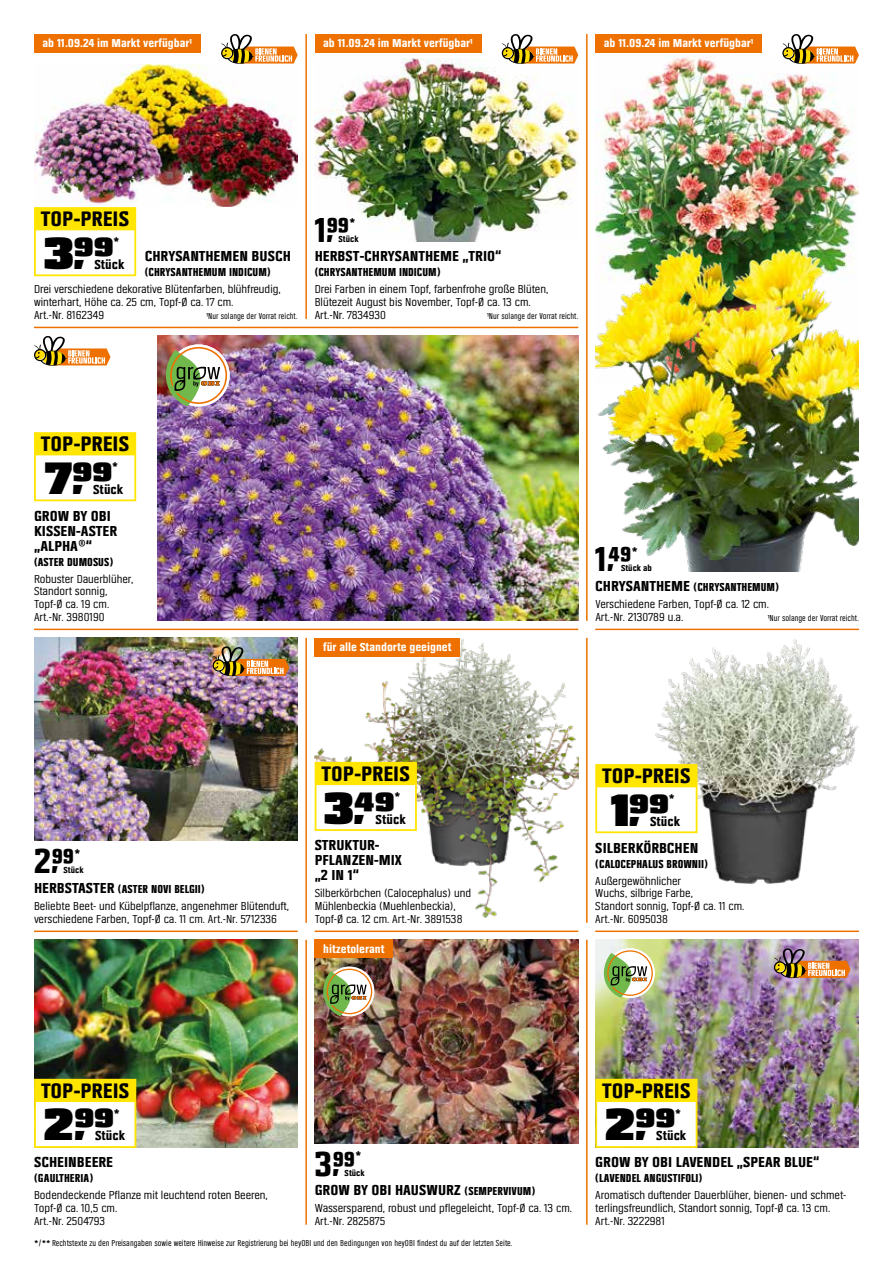
<style>
.page{position:relative;width:893px;height:1263px;background:#fff}
.page>*{position:absolute;margin:0;border:0;box-sizing:border-box;transform-origin:0 0}
.t1{font:900 47.25px "Obi Ziffern Supnew";color:#000}
.t2{font:700 36px "Obi Ziffern Sup Cent 20";letter-spacing:-.045em;color:#000}
.t3{font:700 21.75px "Obi Sans ML20";color:#000}
.t4{font:900 15.75px "Obi Sans ML20";color:#000}
.t5{font:700 15px/15px "Obi Sans ML20";color:#000}
.t6{font:700 13.5px "Obi Sans ML20";color:#000}
.t7{font:12px/12.8px "Obi Sans ML20";color:#000}
.t8{font:12px "Obi Sans ML20 Bold Con";color:#000}
.t9{font:700 12px "Obi Sans ML20";color:#fff}
.t10{font:9px "Obi Sans ML20 Regular Con";color:#000}
.t11{font:700 9px "Obi Sans ML20";color:#000}
.s1{font-family:"Obi Ziffern Sup"}
.s2{font-family:"Obi Ziffern Sup 20"}
.s3{font-family:"Obi Sans ML20";font-weight:700;font-size:15px}
.s4{font-family:"Obi Sans ML20 Bold Con";font-weight:400;font-size:12px}
.s5{font-size:12px}
</style>
<div class="page">
<hr style="left:586px;top:34px;width:2px;height:587px;background:#ee7100">
<hr style="left:305px;top:638px;width:2px;height:285px;background:#ee7100">
<hr style="left:305px;top:940px;width:2px;height:285px;background:#ee7100">
<hr style="left:586px;top:638px;width:2px;height:285px;background:#ee7100">
<hr style="left:586px;top:940px;width:2px;height:285px;background:#ee7100">
<hr style="left:34px;top:327px;width:544px;height:1px;background:#ee7100">
<hr style="left:595px;top:629px;width:264px;height:1px;background:#ee7100">
<hr style="left:34px;top:930px;width:264px;height:2px;background:#ee7100">
<hr style="left:315px;top:930px;width:263px;height:2px;background:#ee7100">
<hr style="left:34px;top:629px;width:544px;height:1px;background:#ee7100">
<hr style="left:595px;top:930px;width:264px;height:2px;background:#ee7100">
<hr style="left:305px;top:34px;width:2px;height:285px;background:#ee7100">
<img style="left:157px;top:336px;width:421px;height:285px">
<img style="left:315px;top:639px;width:263px;height:279px">
<img style="left:315px;top:940px;width:263px;height:203px">
<svg style="left:325px;top:967px;width:49px;height:49px"></svg>
<svg style="left:323px;top:969px;width:49px;height:47px"></svg>
<img style="left:595px;top:940px;width:264px;height:208px">
<img style="left:34px;top:940px;width:264px;height:208px">
<svg style="left:605px;top:948px;width:50px;height:50px"></svg>
<svg style="left:604px;top:950px;width:49px;height:48px"></svg>
<img style="left:34px;top:638px;width:264px;height:203px">
<img style="left:34px;top:64px;width:264px;height:143px">
<img style="left:213px;top:646px;width:76px;height:30px">
<svg style="left:34px;top:336px;width:77px;height:30px"></svg>
<svg style="left:221px;top:34px;width:77px;height:30px"></svg>
<img style="left:595px;top:56px;width:264px;height:193px">
<img style="left:595px;top:249px;width:264px;height:322px">
<svg style="left:168px;top:344px;width:62px;height:62px"></svg>
<img style="left:166px;top:347px;width:61px;height:59px">
<img style="left:653px;top:639px;width:206px;height:245px">
<svg style="left:782px;top:34px;width:77px;height:30px"></svg>
<img style="left:315px;top:59px;width:263px;height:182px">
<svg style="left:502px;top:34px;width:76px;height:30px"></svg>
<img style="left:774px;top:948px;width:76px;height:30px">
<div style="left:315px;top:638px;width:145px;height:18px;background:#ee7100"></div>
<div style="left:315px;top:940px;width:78px;height:18px;background:#ee7100"></div>
<div style="left:315px;top:34px;width:166px;height:18px;background:#ee7100"></div>
<div style="left:34px;top:34px;width:167px;height:18px;background:#ee7100"></div>
<div style="left:595px;top:34px;width:167px;height:18px;background:#ee7100"></div>
<div style="left:35px;top:208px;width:101px;height:22px;background:#ffe500"></div>
<div style="left:34px;top:207px;width:102px;height:69px;border:2px solid #ffe500"></div>
<div style="left:35px;top:433px;width:101px;height:22px;background:#ffe500"></div>
<div style="left:34px;top:432px;width:102px;height:69px;border:2px solid #ffe500"></div>
<div style="left:316px;top:763px;width:100px;height:67px;background:#fff"></div>
<div style="left:315px;top:762px;width:101px;height:23px;background:#ffe500"></div>
<div style="left:315px;top:762px;width:102px;height:69px;border:2px solid #ffe500"></div>
<div style="left:596px;top:765px;width:101px;height:67px;background:#fff"></div>
<div style="left:596px;top:765px;width:101px;height:22px;background:#ffe500"></div>
<div style="left:595px;top:764px;width:102px;height:69px;border:2px solid #ffe500"></div>
<div style="left:35px;top:1080px;width:100px;height:67px;background:#fff"></div>
<div style="left:35px;top:1079px;width:101px;height:23px;background:#ffe500"></div>
<div style="left:34px;top:1079px;width:102px;height:69px;border:2px solid #ffe500"></div>
<div style="left:596px;top:1080px;width:101px;height:67px;background:#fff"></div>
<div style="left:596px;top:1079px;width:101px;height:23px;background:#ffe500"></div>
<div style="left:595px;top:1079px;width:102px;height:69px;border:2px solid #ffe500"></div>
<p class="t9" style="left:43px;top:36px;width:151px">ab 11.09.24 im Markt verfügbar¹</p>
<p class="t9" style="left:323px;top:36px;width:151px">ab 11.09.24 im Markt verfügbar¹</p>
<p class="t9" style="left:604px;top:36px;width:151px">ab 11.09.24 im Markt verfügbar¹</p>
<h3 class="t3" style="left:41px;top:206px;width:90px">TOP-PREIS</h3>
<h1 class="t1" style="left:44px;top:232px;width:72px"><span class="s1">3</span>,99</h1>
<h3 class="t4" style="left:114px;top:235px;width:7px">*</h3>
<p class="t5" style="left:145px;top:249px;width:148px">CHRYSANTHEMEN BUSCH</p>
<p class="t8" style="left:145px;top:265px;width:128px">(CHRYSANTHEMUM INDICUM)</p>
<p class="t7" style="left:34px;top:283px;width:248px">Drei verschiedene dekorative Blütenfarben, blühfreudig, winterhart, Höhe ca. 25 cm, Topf-Ø ca. 17 cm.<br>Art.-Nr. 8162349</p>
<p class="t6" style="left:94px;top:256px;width:32px">Stück</p>
<p class="t10" style="left:206px;top:311px;width:93px">¹Nur solange der Vorrat reicht.</p>
<h2 class="t2" style="left:315px;top:214px;width:37px"><span class="s2">1</span>,99</h2>
<h3 class="t4" style="left:350px;top:216px;width:7px">*</h3>
<p class="t11" style="left:339px;top:234px;width:22px">Stück</p>
<p class="t5" style="left:315px;top:249px;width:188px">HERBST-CHRYSANTHEME „TRIO“</p>
<p class="t8" style="left:315px;top:265px;width:128px">(CHRYSANTHEMUM INDICUM)</p>
<p class="t7" style="left:315px;top:283px;width:235px">Drei Farben in einem Topf, farbenfrohe große Blüten,<br>Blütezeit August bis November, Topf-Ø ca. 13 cm.<br>Art.-Nr. 7834930</p>
<p class="t10" style="left:487px;top:311px;width:93px">¹Nur solange der Vorrat reicht.</p>
<h3 class="t3" style="left:41px;top:431px;width:90px">TOP-PREIS</h3>
<h1 class="t1" style="left:45px;top:457px;width:69px"><span class="s1">7</span>,99</h1>
<h3 class="t4" style="left:112px;top:460px;width:7px">*</h3>
<p class="t6" style="left:93px;top:481px;width:32px">Stück</p>
<p class="t5" style="left:34px;top:508px;width:85px">GROW BY OBI<br>KISSEN-ASTER „ALPHA®“</p>
<p class="t8" style="left:34px;top:555px;width:81px">(ASTER DUMOSUS)</p>
<p class="t7" style="left:34px;top:573px;width:101px">Robuster Dauerblüher,<br>Standort sonnig,<br>Topf-Ø ca. 19 cm.<br>Art.-Nr. 3980190</p>
<p class="t9" style="left:323px;top:640px;width:130px">für alle Standorte geeignet</p>
<h2 class="t2" style="left:34px;top:845px;width:42px"><span class="s2">2</span>,99</h2>
<h3 class="t4" style="left:75px;top:847px;width:7px">*</h3>
<p class="t11" style="left:64px;top:865px;width:22px">Stück</p>
<p class="t8" style="left:34px;top:882px;width:173px"><span class="s3">HERBSTASTER</span> (ASTER NOVI BELGII)</p>
<p class="t7" style="left:34px;top:900px;width:257px">Beliebte Beet- und Kübelpflanze, angenehmer Blütenduft, verschiedene Farben, Topf-Ø ca. 11 cm. Art.-Nr. 5712336</p>
<h3 class="t3" style="left:322px;top:761px;width:90px">TOP-PREIS</h3>
<h1 class="t1" style="left:324px;top:787px;width:73px"><span class="s1">3</span>,49</h1>
<h3 class="t4" style="left:395px;top:790px;width:7px">*</h3>
<p class="t6" style="left:376px;top:811px;width:32px">Stück</p>
<p class="t5" style="left:315px;top:838px;width:89px">STRUKTUR-<br>PFLANZEN-MIX „2 IN 1“</p>
<p class="t7" style="left:315px;top:887px;width:158px">Silberkörbchen (Calocephalus) und<br>Mühlenbeckia (Muehlenbeckia),<br>Topf-Ø ca. 12 cm. Art.-Nr. 3891538</p>
<p class="t9" style="left:323px;top:942px;width:63px">hitzetolerant</p>
<h2 class="t2" style="left:595px;top:544px;width:38px"><span class="s2">1</span>,49</h2>
<h3 class="t4" style="left:632px;top:545px;width:7px">*</h3>
<p class="t11" style="left:621px;top:563px;width:32px">Stück ab</p>
<p class="t8" style="left:595px;top:580px;width:185px"><span class="s3">CHRYSANTHEME</span> (CHRYSANTHEMUM)</p>
<p class="t7" style="left:595px;top:598px;width:175px">Verschiedene Farben, Topf-Ø ca. 12 cm.<br>Art.-Nr. 2130789 u.a.</p>
<p class="t10" style="left:768px;top:613px;width:93px">¹Nur solange der Vorrat reicht.</p>
<h3 class="t3" style="left:602px;top:763px;width:90px">TOP-PREIS</h3>
<h1 class="t1" style="left:611px;top:789px;width:60px"><span class="s1">1</span>,99</h1>
<h3 class="t4" style="left:669px;top:792px;width:7px">*</h3>
<p class="t6" style="left:650px;top:813px;width:32px">Stück</p>
<p class="t5" style="left:595px;top:840px;width:105px">SILBERKÖRBCHEN</p>
<p class="t8" style="left:595px;top:856px;width:114px">(CALOCEPHALUS BROWNII)</p>
<p class="t7" style="left:595px;top:874px;width:151px">Außergewöhnlicher<br>Wuchs, silbrige Farbe,<br>Standort sonnig, Topf-Ø ca. 11 cm.<br>Art.-Nr. 6095038</p>
<h3 class="t3" style="left:41px;top:1078px;width:90px">TOP-PREIS</h3>
<h1 class="t1" style="left:43px;top:1103px;width:73px"><span class="s1">2</span>,99</h1>
<h3 class="t4" style="left:114px;top:1107px;width:7px">*</h3>
<p class="t6" style="left:95px;top:1128px;width:32px">Stück</p>
<p class="t5" style="left:34px;top:1155px;width:81px">SCHEINBEERE</p>
<p class="t8" style="left:34px;top:1171px;width:61px">(GAULTHERIA)</p>
<p class="t7" style="left:34px;top:1189px;width:236px">Bodendeckende Pflanze mit leuchtend roten Beeren,<br>Topf-Ø ca. 10,5 cm.<br>Art.-Nr. 2504793</p>
<h2 class="t2" style="left:315px;top:1148px;width:43px"><span class="s2">3</span>,99</h2>
<h3 class="t4" style="left:356px;top:1149px;width:7px">*</h3>
<p class="t11" style="left:345px;top:1167px;width:22px">Stück</p>
<p class="t5" style="left:315px;top:1182px;width:222px">GROW BY OBI HAUSWURZ <span class="s4">(SEMPERVIVUM)</span></p>
<p class="t7" style="left:315px;top:1202px;width:259px">Wassersparend, robust und pflegeleicht, Topf-Ø ca. 13 cm.<br>Art.-Nr. 2825875</p>
<p class="t10" style="left:34px;top:1238px;width:480px"><span class="s5">*</span>/<span class="s5">**</span> Rechtstexte zu den Preisangaben sowie weitere Hinweise zur Registrierung bei heyOBI und den Bedingungen von heyOBI findest du auf der letzten Seite.</p>
<h3 class="t3" style="left:602px;top:1078px;width:90px">TOP-PREIS</h3>
<h1 class="t1" style="left:604px;top:1103px;width:73px"><span class="s1">2</span>,99</h1>
<h3 class="t4" style="left:675px;top:1107px;width:7px">*</h3>
<p class="t6" style="left:656px;top:1128px;width:32px">Stück</p>
<p class="t5" style="left:595px;top:1155px;width:225px">GROW BY OBI LAVENDEL „SPEAR BLUE“</p>
<p class="t8" style="left:595px;top:1171px;width:109px">(LAVENDEL ANGUSTIFOLI)</p>
<p class="t7" style="left:595px;top:1189px;width:253px">Aromatisch duftender Dauerblüher, bienen- und schmet&shy;terlingsfreundlich, Standort sonnig, Topf-Ø ca. 13 cm.<br>Art.-Nr. 3222981</p>
</div>
